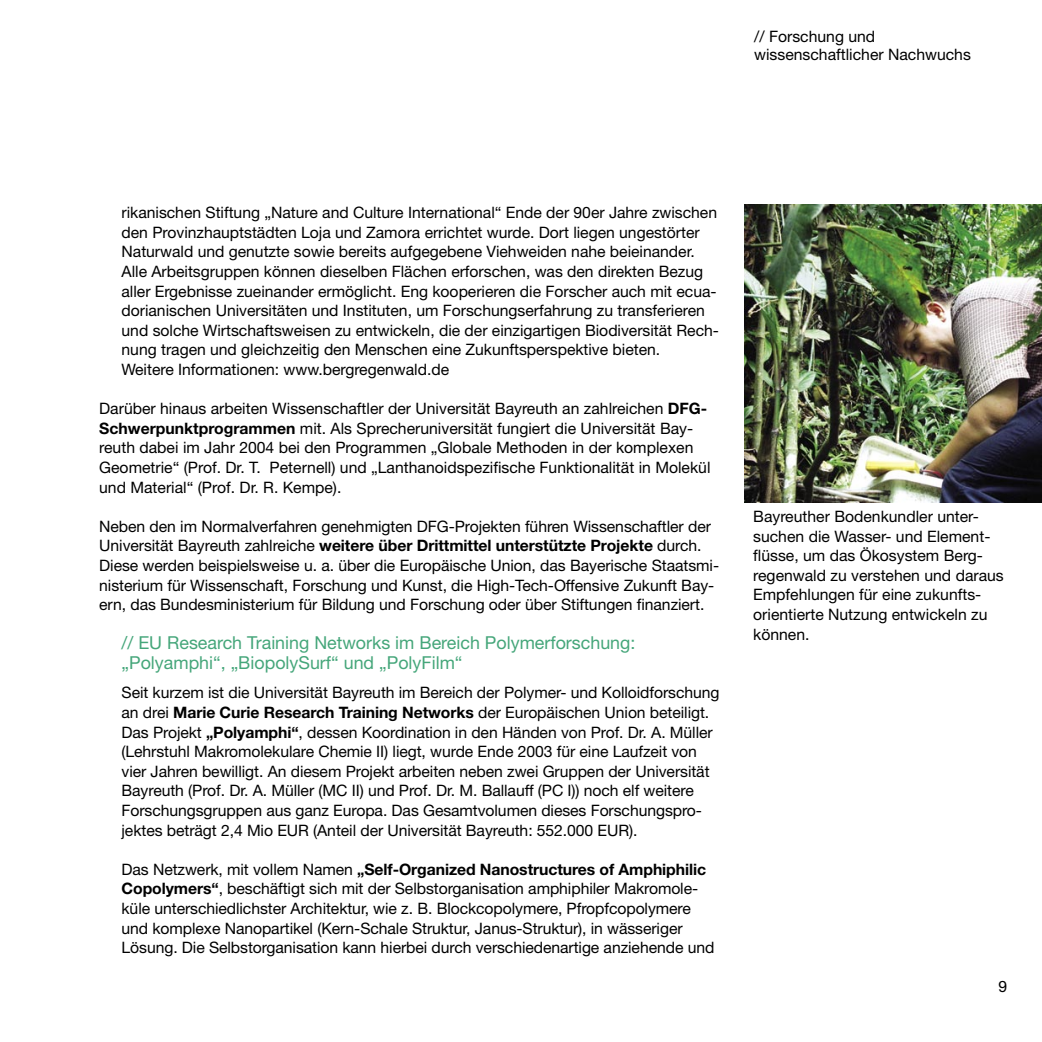
<style>
.page{position:relative;width:1042px;height:1042px;background:#fff}
.page>*{position:absolute;margin:0;border:0;box-sizing:border-box;transform-origin:0 0}
.Einschub_Überschrift_1{font:17.85px/19.6px "Helvetica Neue LT Std";color:#45a67a}
.Einschub_Standard{font:15.75px/19.6px "Helvetica Neue LT Std";letter-spacing:-.005em;color:#000}
.Rand_rechts_Text{font:15.75px/19.6px "Helvetica Neue LT Std";color:#000}
.s1{font-weight:700}
</style>
<div class="page">
<img style="left:744px;top:205px;width:298px;height:297px">
<p class="Einschub_Standard" style="left:754px;top:26px;width:218px;line-height:18.9px">// Forschung und wissenschaftlicher Nachwuchs</p>
<p class="Einschub_Standard" style="left:122px;top:202px;width:599px">rikanischen Stiftung „Nature and Culture International“ Ende der 90er Jahre zwischen den Provinzhauptstädten Loja und Zamora errichtet wurde. Dort liegen ungestörter Naturwald und genutzte sowie bereits aufgegebene Viehweiden nahe beieinander.<br>Alle Arbeitsgruppen können dieselben Flächen erforschen, was den direkten Bezug aller Ergebnisse zueinander ermöglicht. Eng kooperieren die Forscher auch mit ecua&shy;dorianischen Universitäten und Instituten, um Forschungserfahrung zu transferieren und solche Wirtschaftsweisen zu entwickeln, die der einzigartigen Biodiversität Rech&shy;nung tragen und gleichzeitig den Menschen eine Zukunftsperspektive bieten.</p>
<p class="Einschub_Standard" style="left:122px;top:359px;width:329px">Weitere Informationen: www.bergregenwald.de</p>
<p class="Einschub_Standard" style="left:99px;top:398px;width:613px">Darüber hinaus arbeiten Wissenschaftler der Universität Bayreuth an zahlreichen <span class="s1">DFG-Schwerpunktprogrammen</span> mit. Als Sprecheruniversität fungiert die Universität Bay&shy;reuth dabei im Jahr 2004 bei den Programmen „Globale Methoden in der komplexen Geometrie“ (Prof. Dr. T. Peternell) und „Lanthanoidspezifische Funktionalität in Molekül und Material“ (Prof. Dr. R. Kempe).</p>
<p class="Einschub_Standard" style="left:99px;top:516px;width:621px">Neben den im Normalverfahren genehmigten DFG-Projekten führen Wissenschaftler der Universität Bayreuth zahlreiche <span class="s1">weitere über Drittmittel unterstützte Projekte</span> durch.<br>Diese werden beispielsweise u. a. über die Europäische Union, das Bayerische Staatsmi&shy;nisterium für Wissenschaft, Forschung und Kunst, die High-Tech-Offensive Zukunft Bay&shy;ern, das Bundesministerium für Bildung und Forschung oder über Stiftungen finanziert.</p>
<p class="Einschub_Überschrift_1" style="left:122px;top:633px;width:515px">// EU Research Training Networks im Bereich Polymerforschung: „Polyamphi“, „BiopolySurf“ und „PolyFilm“</p>
<p class="Einschub_Standard" style="left:122px;top:683px;width:599px">Seit kurzem ist die Universität Bayreuth im Bereich der Polymer- und Kolloidforschung an drei <span class="s1">Marie Curie Research Training Networks</span> der Europäischen Union beteiligt.<br>Das Projekt <span class="s1">„Polyamphi“</span>, dessen Koordination in den Händen von Prof. Dr. A. Müller (Lehrstuhl Makromolekulare Chemie II) liegt, wurde Ende 2003 für eine Laufzeit von vier Jahren bewilligt. An diesem Projekt arbeiten neben zwei Gruppen der Universität Bayreuth (Prof. Dr. A. Müller (MC II) und Prof. Dr. M. Ballauff (PC I)) noch elf weitere Forschungsgruppen aus ganz Europa. Das Gesamtvolumen dieses Forschungspro&shy;jektes beträgt 2,4 Mio EUR (Anteil der Universität Bayreuth: 552.000 EUR).</p>
<p class="Einschub_Standard" style="left:122px;top:859px;width:594px">Das Netzwerk, mit vollem Namen <span class="s1">„Self-Organized Nanostructures of Amphiphilic Copolymers“</span>, beschäftigt sich mit der Selbstorganisation amphiphiler Makromole&shy;küle unterschiedlichster Architektur, wie z. B. Blockcopolymere, Pfropfcopolymere und komplexe Nanopartikel (Kern-Schale Struktur, Janus-Struktur), in wässeriger Lösung. Die Selbstorganisation kann hierbei durch verschiedenartige anziehende und</p>
<p class="Rand_rechts_Text" style="left:753px;top:506px;width:252px">Bayreuther Bodenkundler unter&shy;suchen die Wasser- und Element&shy;flüsse, um das Ökosystem Berg&shy;regenwald zu verstehen und daraus<br>Empfehlungen für eine zukunfts&shy;orientierte Nutzung entwickeln zu können.</p>
<p class="Einschub_Standard" style="left:998px;top:977px;width:10px">9</p>
</div>
